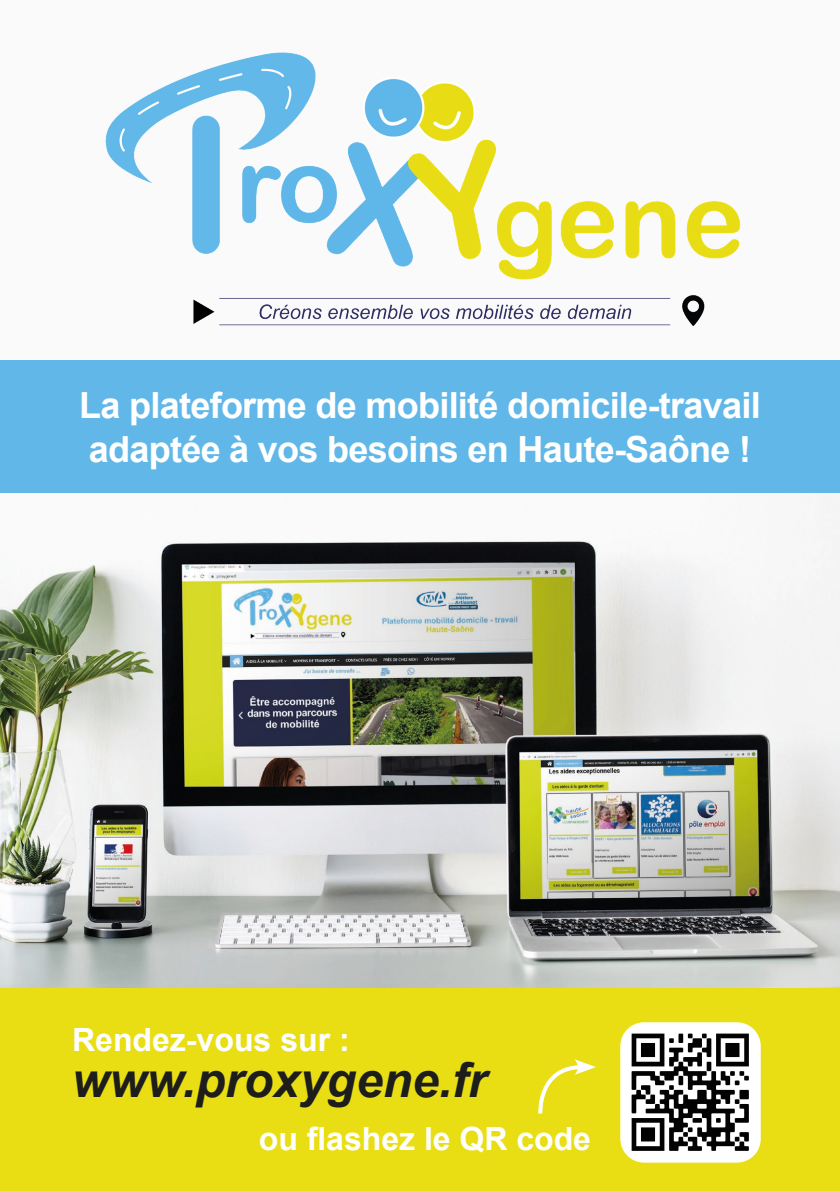
<style>
.page{position:relative;width:840px;height:1191px;background:#fff}
.page>*{position:absolute;margin:0;border:0;box-sizing:border-box;transform-origin:0 0}
.t1{font:italic 700 48px "Arial";color:#1d1d1b}
.t2{font:700 36px/43.2px "Arial";letter-spacing:-.02em;color:#fff}
.t3{font:700 32px "Arial";color:#fff}
</style>
<div class="page">
<div style="left:0;top:0;width:839px;height:510px;background:#fafafa"></div>
<div style="left:0;top:972px;width:839px;height:219px;background:#e9de14"></div>
<img style="left:0;top:510px;width:839px;height:477px">
<img style="left:620px;top:1022px;width:140px;height:140px">
<svg style="left:538px;top:1059px;width:57px;height:55px"></svg>
<img style="left:105px;top:52px;width:636px;height:274px">
<div style="left:0;top:360px;width:839px;height:133px;background:#61b8e8"></div>
<p class="t2" style="left:79px;top:384px;width:682px">La plateforme de mobilité domicile-travail adaptée à vos besoins en Haute-Saône !</p>
<p class="t3" style="left:72px;top:1017px;width:279px">Rendez-vous sur :</p>
<h1 class="t1" style="left:72px;top:1048px;width:416px">www.proxygene.fr</h1>
<p class="t3" style="left:259px;top:1115px;width:333px">ou flashez le QR code</p>
</div>
